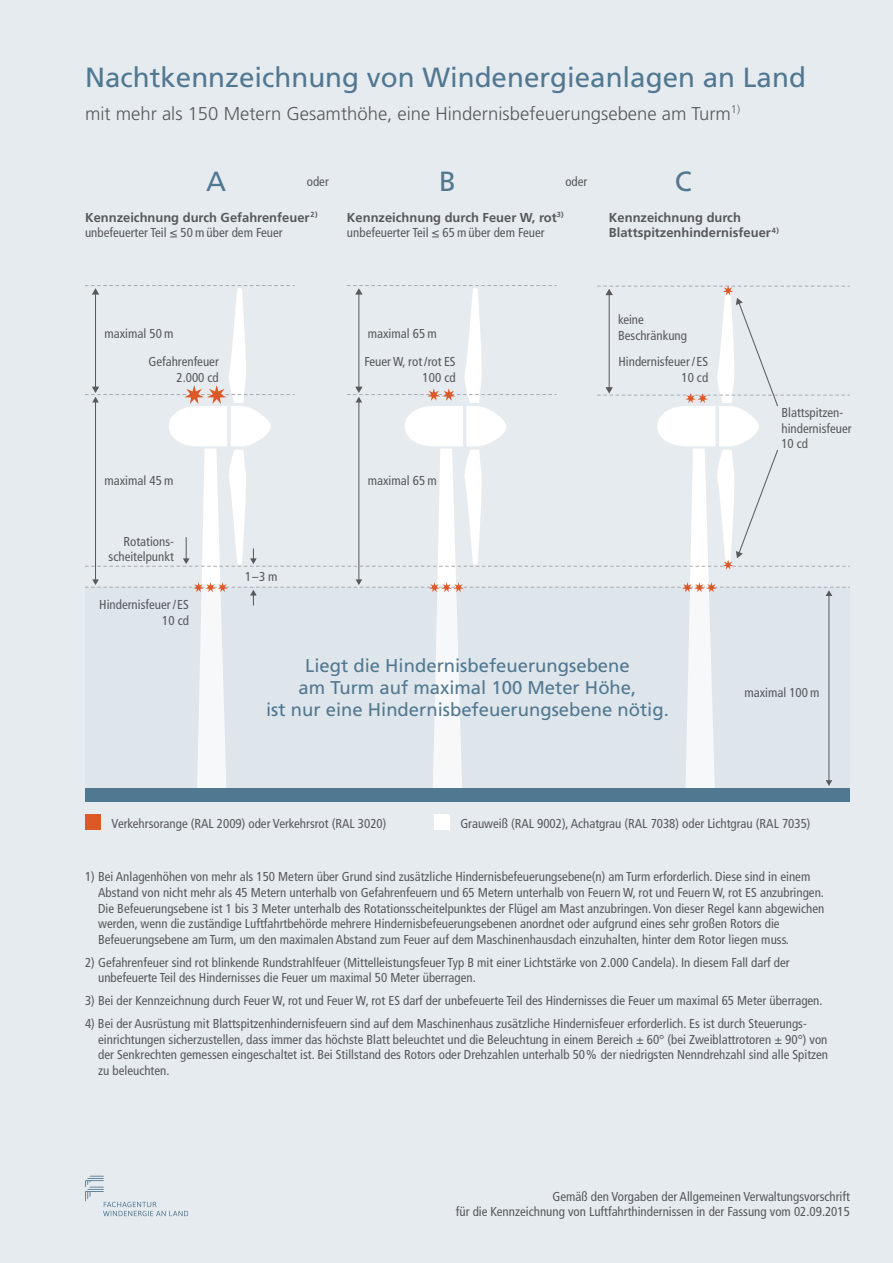
<style>
.page{position:relative;width:893px;height:1263px;background:#e6ebf0}
.page>*{position:absolute;margin:0;border:0;box-sizing:border-box;transform-origin:0 0}
.t1{font:27.75px "Frutiger LT";color:#517891}
.t2{font:18.45px/22.2px "Frutiger LT";color:#517891;text-align:center}
.t3{font:300 18.45px "Frutiger LT";color:#57585a}
.t4{font:condensed 12.9px/15.5px "Frutiger LT";color:#57585a}
.t5{font:700 12.9px/15.5px "Frutiger LT";color:#57585a}
.s1{font-weight:700;font-stretch:normal}
</style>
<div class="page">
<svg style="left:85px;top:1176px;width:103px;height:40px"></svg>
<div style="left:85px;top:788px;width:765px;height:14px;background:#517891"></div>
<div style="left:85px;top:814px;width:16px;height:16px;background:#dd5827"></div>
<div style="left:434px;top:814px;width:15px;height:16px;background:#fff"></div>
<svg style="left:85px;top:285px;width:765px;height:503px"></svg>
<h1 class="t1" style="left:85px;top:61px;width:722px">Nachtkennzeichnung von Windenergieanlagen an Land</h1>
<h2 class="t3" style="left:85px;top:104px;width:657px">mit mehr als 150 Metern Gesamthöhe, eine Hindernisbefeuerungsebene am Turm<sup>1)</sup></h2>
<h1 class="t1" style="left:206px;top:165px;width:22px">A</h1>
<p class="t4" style="left:307px;top:174px;width:24px">oder</p>
<h1 class="t1" style="left:439px;top:165px;width:18px">B</h1>
<p class="t4" style="left:565px;top:174px;width:24px">oder</p>
<h1 class="t1" style="left:675px;top:165px;width:18px">C</h1>
<p class="t4" style="left:85px;top:210px;width:234px"><span class="s1">Kennzeichnung durch Gefahrenfeuer</span><sup>2) </sup>unbefeuerter Teil ≤ 50 m über dem Feuer</p>
<p class="t4" style="left:347px;top:210px;width:218px"><span class="s1">Kennzeichnung durch Feuer W, rot</span><sup>3) </sup>unbefeuerter Teil ≤ 65 m über dem Feuer</p>
<p class="t4" style="left:104px;top:326px;width:70px">maximal 50 m</p>
<p class="t4" style="left:148px;top:354px;width:72px;text-align:right">Gefahrenfeuer<br>2.000 cd</p>
<p class="t4" style="left:368px;top:326px;width:70px">maximal 65 m</p>
<p class="t4" style="left:364px;top:354px;width:93px;text-align:right">Feuer W, rot /rot ES<br>100 cd</p>
<p class="t4" style="left:104px;top:473px;width:70px">maximal 45 m</p>
<p class="t4" style="left:109px;top:533px;width:67px;text-align:right">Rotations&shy;scheitelpunkt</p>
<p class="t4" style="left:99px;top:597px;width:91px;text-align:right">Hindernisfeuer / ES<br>10 cd</p>
<p class="t4" style="left:245px;top:568px;width:34px">1–3 m</p>
<p class="t4" style="left:368px;top:473px;width:70px">maximal 65 m</p>
<p class="t5" style="left:609px;top:210px;width:172px">Kennzeichnung durch<br>Blattspitzenhindernisfeuer<sup>4)</sup></p>
<p class="t4" style="left:618px;top:312px;width:71px">keine<br>Beschränkung</p>
<p class="t4" style="left:618px;top:354px;width:91px;text-align:right">Hindernisfeuer / ES<br>10 cd</p>
<p class="t4" style="left:781px;top:405px;width:72px">Blattspitzen&shy;hindernisfeuer<br>10 cd</p>
<h2 class="t2" style="left:266px;top:654px;width:404px">Liegt die Hindernisbefeuerungsebene<br>am Turm auf maximal 100 Meter Höhe,<br>ist nur eine Hindernisbefeuerungsebene nötig.</h2>
<p class="t4" style="left:744px;top:685px;width:77px">maximal 100 m</p>
<p class="t4" style="left:112px;top:816px;width:276px">Verkehrsorange (RAL 2009) oder Verkehrsrot (RAL 3020)</p>
<p class="t4" style="left:460px;top:816px;width:352px">Grauweiß (RAL 9002), Achatgrau (RAL 7038) oder Lichtgrau (RAL 7035)</p>
<p class="t4" style="left:98px;top:869px;width:728px;text-indent:-13px">1) Bei Anlagenhöhen von mehr als 150 Metern über Grund sind zusätzliche Hindernisbefeuerungsebene(n) am Turm erforderlich. Diese sind in einem Abstand von nicht mehr als 45 Metern unterhalb von Gefahrenfeuern und 65 Metern unterhalb von Feuern W, rot und Feuern W, rot ES anzubringen.<br>Die Befeuerungsebene ist 1 bis 3 Meter unterhalb des Rotationsscheitelpunktes der Flügel am Mast anzubringen. Von dieser Regel kann abgewichen werden, wenn die zuständige Luftfahrtbehörde mehrere Hindernisbefeuerungsebenen anordnet oder aufgrund eines sehr großen Rotors die Befeuerungsebene am Turm, um den maximalen Abstand zum Feuer auf dem Maschinenhausdach einzuhalten, hinter dem Rotor liegen muss.</p>
<p class="t4" style="left:98px;top:954px;width:693px;text-indent:-13px">2) Gefahrenfeuer sind rot blinkende Rundstrahlfeuer (Mittelleistungsfeuer Typ B mit einer Lichtstärke von 2.000 Candela). In diesem Fall darf der unbefeuerte Teil des Hindernisses die Feuer um maximal 50 Meter überragen.</p>
<p class="t4" style="left:85px;top:993px;width:739px">3) Bei der Kennzeichnung durch Feuer W, rot und Feuer W, rot ES darf der unbefeuerte Teil des Hindernisses die Feuer um maximal 65 Meter überragen.</p>
<p class="t4" style="left:98px;top:1016px;width:731px;text-indent:-13px">4) Bei der Ausrüstung mit Blattspitzenhindernisfeuern sind auf dem Maschinenhaus zusätzliche Hindernisfeuer erforderlich. Es ist durch Steuerungs&shy;einrichtungen sicherzustellen, dass immer das höchste Blatt beleuchtet und die Beleuchtung in einem Bereich ± 60° (bei Zweiblattrotoren ± 90°) von der Senkrechten gemessen eingeschaltet ist. Bei Stillstand des Rotors oder Drehzahlen unterhalb 50% der niedrigsten Nenndrehzahl sind alle Spitzen zu beleuchten.</p>
<p class="t4" style="left:456px;top:1189px;width:395px;text-align:right">Gemäß den Vorgaben der Allgemeinen Verwaltungsvorschrift<br>für die Kennzeichnung von Luftfahrthindernissen in der Fassung vom 02.09.2015</p>
</div>
